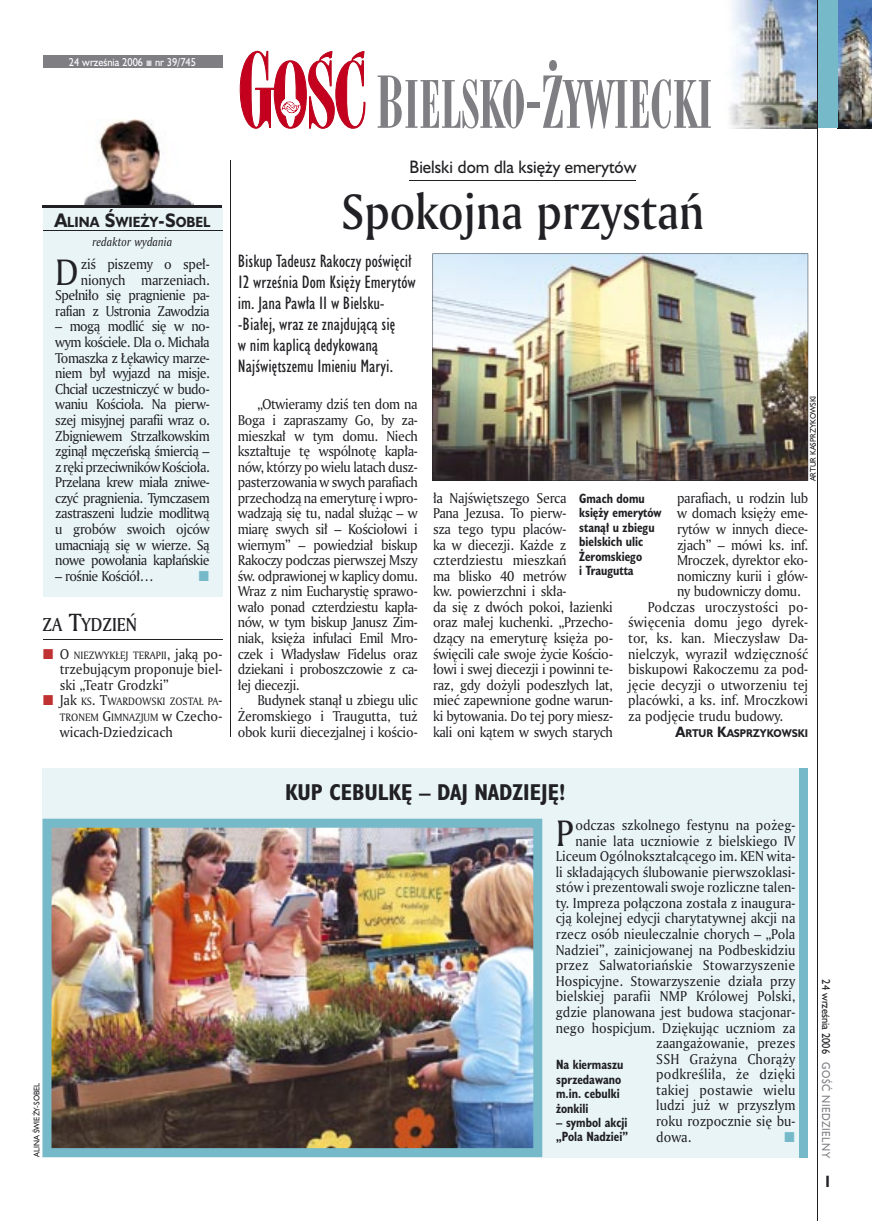
<style>
.page{position:relative;width:872px;height:1221px;background:#fff}
.page>*{position:absolute;margin:0;border:0;box-sizing:border-box;transform-origin:0 0}
.t1{font:63px "Modern 735 PL";color:#7f7e83;scale:.9 1}
.t2{font:48px "Amerigo Md PL";color:#212125;scale:.9 1}
.t3{font:35.55px "Amerigo PL";color:#212125;scale:.94 1}
.t4{font:700 21px "Humanst 521 Cn PL";color:#212125}
.t5{font:18px "Amerigo Md PL";color:#212125;scale:.9 1}
.t6{font:16.5px/21px "Humanst 521 Cn PL";color:#212125}
.t7{font:16.5px "Humanst 521 PL";color:#212125;scale:.94 1}
.t8{font:700 15px "Humanst 521 Cn PL";color:#212125;scale:.94 1}
.t9{font:13.8px/15.6px "Amerigo PL";color:#212125;text-align:justify;scale:.94 1}
.t10{font:13.8px/15.6px "Amerigo PL";letter-spacing:-.02em;color:#212125;scale:.94 1}
.t11{font:13.8px/15.6px "Amerigo PL";letter-spacing:-.04em;color:#212125;text-align:right;scale:.94 1}
.t12{font:700 13.5px "Humanst 521 PL";color:#212125;scale:.9 1}
.t13{font:700 12.3px/14.4px "Humanst 521 Cn PL";color:#212125;scale:.94 1}
.t14{font:italic 11.7px "Amerigo PL";color:#212125;scale:.94 1}
.t15{font:10.5px "Humanst 521 PL";color:#fff;scale:.9 1}
.t16{font:10.5px "Humanst 521 PL";letter-spacing:.05em;color:#7f7e83;scale:.9 1}
.t17{font:10.5px "Humanst 521 PL";color:#212125;scale:.9 1}
.t18{font:10.35px/15.6px "Amerigo PL";color:#212125;scale:.94 1}
.t19{font:700 10.35px "Humanst 521 PL";color:#212125;scale:.9 1}
.t20{font:7.5px "Humanst 521 PL";color:#212125;scale:.94 1}
.s1{font-size:69px}
.s2{font-size:18px}
.s3{font-size:24px}
.s4{font-size:13.8px}
</style>
<div class="page">
<div style="left:43px;top:767px;width:765px;height:390px;background:#e9f4f6"></div>
<img style="left:43px;top:818px;width:499px;height:338px">
<div style="left:799px;top:767px;width:9px;height:390px;background:#76baca"></div>
<div style="left:43px;top:207px;width:179px;height:389px;background:#e9f4f6"></div>
<div style="left:43px;top:55px;width:179px;height:13px;background:#7f7e83"></div>
<img style="left:729px;top:0;width:88px;height:129px">
<img style="left:837px;top:0;width:35px;height:128px">
<svg style="left:240px;top:51px;width:125px;height:78px"></svg>
<div style="left:818px;top:0;width:19px;height:128px;background:#76baca"></div>
<hr style="left:817px;top:0;width:1px;height:1220px;background:#212125">
<hr style="left:230px;top:160px;width:1px;height:576px;background:#212125">
<img style="left:84px;top:119px;width:109px;height:86px">
<hr style="left:43px;top:205px;width:179px;height:2px;background:#212125">
<hr style="left:43px;top:208px;width:179px;height:1px;background:#212125">
<hr style="left:43px;top:230px;width:179px;height:1px;background:#212125">
<hr style="left:43px;top:639px;width:179px;height:1px;background:#212125">
<hr style="left:409px;top:180px;width:227px;height:1px;background:#212125">
<img style="left:432px;top:253px;width:376px;height:227px">
<p class="t15" style="left:69px;top:55px;width:143px">24 września 2006 nr 39/745</p>
<h1 class="t1" style="left:376px;top:66px;width:375px"><span class="s1">B</span>IELSKO-<span class="s1">Ż</span>YWIECKI</h1>
<p class="t12" style="left:54px;top:212px;width:175px"><span class="s2">A</span>LINA <span class="s2">Ś</span>WIEŻY<span class="s2">-S</span>OBEL</p>
<p class="t14" style="left:93px;top:234px;width:86px">redaktor wydania</p>
<p class="t11" style="left:55px;top:256px;width:166px">ziś piszemy o speł&shy;nionych marzeniach.<br>Spełniło się pragnienie pa&shy;rafian z Ustronia Zawodzia</p>
<p class="t9" style="left:55px;top:318px;width:166px">– mogą modlić się w no&shy;wym kościele. Dla o. Michała Tomaszka z Łękawicy marze&shy;niem był wyjazd na misje.<br>Chciał uczestniczyć w budo&shy;waniu Kościoła. Na pierw&shy;szej misyjnej parafii wraz o.<br>Zbigniewem Strzałkowskim zginął męczeńską śmiercią – z ręki przeciwników Kościoła.<br>Przelana krew miała zniwe&shy;czyć pragnienia. Tymczasem zastraszeni ludzie modlitwą u grobów swoich ojców umacniają się w wierze. Są nowe powołania kapłańskie</p>
<p class="t11" style="left:55px;top:567px;width:106px">– rośnie Kościół…</p>
<h3 class="t3" style="left:55px;top:248px;width:27px">D</h3>
<h3 class="t5" style="left:43px;top:612px;width:107px">ZA <span class="s3">T</span>YDZIEŃ</h3>
<p class="t18" style="left:60px;top:646px;width:175px"><span class="s4">O</span> NIEZWYKŁEJ TERAPII<span class="s4">, jaką po-</span></p>
<p class="t9" style="left:60px;top:661px;width:175px">trzebującym proponuje biel&shy;ski „Teatr Grodzki”</p>
<p class="t18" style="left:60px;top:693px;width:175px"><span class="s4">Jak</span> KS<span class="s4">. T</span>WARDOWSKI ZOSTAŁ PA<span class="s4">-<br></span>TRONEM <span class="s4">G</span>IMNAZJUM <span class="s4">w Czecho-</span></p>
<p class="t9" style="left:60px;top:723px;width:122px">wicach-Dziedzicach</p>
<p class="t7" style="left:409px;top:156px;width:243px">Bielski dom dla księży emerytów</p>
<h2 class="t2" style="left:341px;top:180px;width:404px">Spokojna przystań</h2>
<p class="t6" style="left:238px;top:250px;width:179px">Biskup Tadeusz Rakoczy poświęcił<br>12 września Dom Księży Emerytów im. Jana Pawła II w Bielsku--Białej, wraz ze znajdującą się<br>w nim kaplicą dedykowaną<br>Najświętszemu Imieniu Maryi.</p>
<p class="t9" style="left:238px;top:396px;width:193px;text-indent:20px">„Otwieramy dziś ten dom na Boga i zapraszamy Go, by za&shy;mieszkał w tym domu. Niech kształtuje tę wspólnotę kapła&shy;nów, którzy po wielu latach dusz&shy;pasterzowania w swych parafiach przechodzą na emeryturę i wpro&shy;wadzają się tu, nadal służąc – w miarę swych sił – Kościołowi i wiernym” – powiedział biskup Rakoczy podczas pierwszej Mszy św. odprawionej w kaplicy domu.<br>Wraz z nim Eucharystię sprawo&shy;wało ponad czterdziestu kapła&shy;nów, w tym biskup Janusz Zim&shy;niak, księża infułaci Emil Mro&shy;czek i Władysław Fidelus oraz dziekani i proboszczowie z ca&shy;łej diecezji.</p>
<p class="t9" style="left:238px;top:692px;width:193px;text-indent:20px">Budynek stanął u zbiegu ulic Żeromskiego i Traugutta, tuż obok kurii diecezjalnej i kościo-</p>
<p class="t20" style="left:808px;top:481px;width:93px;rotate:-90deg">ARTUR KASPRZYKOWSKI</p>
<p class="t10" style="left:433px;top:489px;width:193px">ła Najświętszego Serca<br>Pana Jezusa. To pierw-<br>sza tego typu placów-<br>ka w diecezji. Każde z czterdziestu mieszkań<br>ma blisko 40 metrów<br>kw. powierzchni i skła-<br>da się z dwóch pokoi, łazienki oraz małej kuchenki. „Przecho&shy;dzący na emeryturę księża po&shy;święcili całe swoje życie Kościo&shy;łowi i swej diecezji i powinni te&shy;raz, gdy dożyli podeszłych lat, mieć zapewnione godne warun&shy;ki bytowania. Do tej pory miesz&shy;kali oni kątem w swych starych</p>
<p class="t10" style="left:677px;top:489px;width:141px">parafiach, u rodzin lub</p>
<p class="t13" style="left:579px;top:491px;width:89px">Gmach domu księży emerytów stanął u zbiegu bielskich ulic<br>Żeromskiego<br>i Traugutta</p>
<p class="t10" style="left:677px;top:505px;width:141px">w domach księży eme-</p>
<p class="t10" style="left:677px;top:521px;width:141px">rytów w innych diece-</p>
<p class="t10" style="left:677px;top:536px;width:141px">zjach” – mówi ks. inf.</p>
<p class="t10" style="left:677px;top:552px;width:141px">Mroczek, dyrektor eko-</p>
<p class="t10" style="left:677px;top:567px;width:141px">nomiczny kurii i głów-</p>
<p class="t10" style="left:677px;top:583px;width:133px">ny budowniczy domu.</p>
<p class="t9" style="left:648px;top:598px;width:172px">Podczas uroczystości po-</p>
<p class="t9" style="left:628px;top:614px;width:193px">święcenia domu jego dyrek-</p>
<p class="t9" style="left:628px;top:630px;width:193px">tor, ks. kan. Mieczysław Da-</p>
<p class="t9" style="left:628px;top:645px;width:193px">nielczyk, wyraził wdzięczność</p>
<p class="t9" style="left:628px;top:661px;width:193px">biskupowi Rakoczemu za pod-</p>
<p class="t9" style="left:628px;top:676px;width:193px">jęcie decyzji o utworzeniu tej</p>
<p class="t9" style="left:628px;top:692px;width:193px">placówki, a ks. inf. Mroczkowi</p>
<p class="t9" style="left:628px;top:707px;width:166px">za podjęcie trudu budowy.</p>
<p class="t19" style="left:675px;top:725px;width:149px"><span class="s4">A</span>RTUR <span class="s4">K</span>ASPRZYKOWSKI</p>
<p class="t20" style="left:31px;top:1156px;width:81px;rotate:-90deg">ALINA ŚWIEŻY-SOBEL</p>
<h3 class="t4" style="left:285px;top:778px;width:282px">KUP CEBULKĘ – DAJ NADZIEJĘ!</h3>
<h3 class="t3" style="left:556px;top:809px;width:20px">P</h3>
<p class="t9" style="left:575px;top:816px;width:235px">odczas szkolnego festynu na pożeg-</p>
<p class="t9" style="left:575px;top:832px;width:235px">nanie lata uczniowie z bielskiego IV</p>
<p class="t9" style="left:556px;top:848px;width:256px">Liceum Ogólnokształcącego im. KEN wita-</p>
<p class="t9" style="left:556px;top:863px;width:256px">li składających ślubowanie pierwszoklasi-</p>
<p class="t9" style="left:556px;top:879px;width:256px">stów i prezentowali swoje rozliczne talen-</p>
<p class="t9" style="left:556px;top:894px;width:256px">ty. Impreza połączona została z inaugura-</p>
<p class="t9" style="left:556px;top:910px;width:256px">cją kolejnej edycji charytatywnej akcji na</p>
<p class="t9" style="left:556px;top:925px;width:256px">rzecz osób nieuleczalnie chorych – „Pola</p>
<p class="t9" style="left:556px;top:941px;width:256px">Nadziei”, zainicjowanej na Podbeskidziu</p>
<p class="t9" style="left:556px;top:957px;width:256px">przez Salwatoriańskie Stowarzyszenie</p>
<p class="t9" style="left:556px;top:972px;width:256px">Hospicyjne. Stowarzyszenie działa przy</p>
<p class="t9" style="left:556px;top:988px;width:256px">bielskiej parafii NMP Królowej Polski,</p>
<p class="t9" style="left:556px;top:1003px;width:256px">gdzie planowana jest budowa stacjonar-</p>
<p class="t9" style="left:556px;top:1019px;width:256px">nego hospicjum. Dziękując uczniom za</p>
<p class="t9" style="left:656px;top:1034px;width:150px">zaangażowanie, prezes</p>
<p class="t9" style="left:656px;top:1050px;width:150px">SSH Grażyna Chorąży</p>
<p class="t9" style="left:656px;top:1066px;width:150px">podkreśliła, że dzięki</p>
<p class="t9" style="left:656px;top:1081px;width:149px">takiej postawie wielu</p>
<p class="t9" style="left:656px;top:1097px;width:150px">ludzi już w przyszłym</p>
<p class="t9" style="left:656px;top:1112px;width:150px">roku rozpocznie się bu-</p>
<p class="t9" style="left:656px;top:1128px;width:39px">dowa.</p>
<p class="t13" style="left:556px;top:1057px;width:73px">Na kiermaszu sprzedawano m.in. cebulki żonkili</p>
<p class="t13" style="left:556px;top:1114px;width:78px">– symbol akcji „Pola Nadziei”</p>
<p class="t17" style="left:833px;top:979px;width:84px;rotate:90deg">24 września 2006</p>
<p class="t16" style="left:833px;top:1062px;width:108px;rotate:90deg">GOŚĆ NIEDZIELNY</p>
<p class="t8" style="left:825px;top:1171px;width:6px">I</p>
</div>
